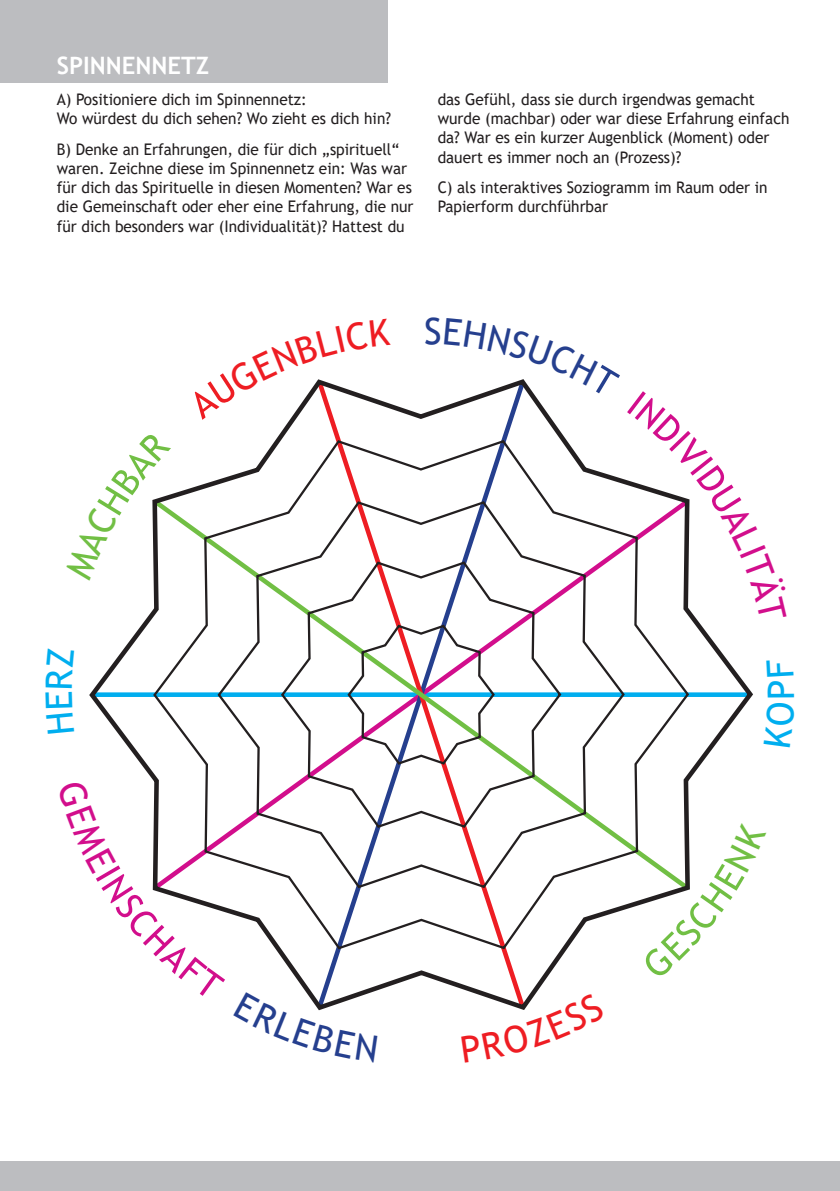
<style>
.page{position:relative;width:840px;height:1191px;background:#fff}
.page>*{position:absolute;margin:0;border:0;box-sizing:border-box;transform-origin:0 0}
.t1{font:36.6px "Trebuchet MS";color:#00aeef}
.t2{font:700 24px "Trebuchet MS";color:#fff}
.t3{font:16px/19.2px "Trebuchet MS";color:#231f20;scale:.96 1}
</style>
<div class="page">
<div style="left:0;top:0;width:387px;height:82px;background:#bcbdc0"></div>
<div style="left:0;top:1161px;width:839px;height:30px;background:#bcbdc0"></div>
<svg style="left:89px;top:398px;width:664px;height:594px"></svg>
<svg style="left:152px;top:438px;width:538px;height:513px"></svg>
<svg style="left:216px;top:500px;width:410px;height:390px"></svg>
<svg style="left:279px;top:560px;width:283px;height:269px"></svg>
<svg style="left:346px;top:623px;width:150px;height:143px"></svg>
<svg style="left:89px;top:779px;width:136px;height:213px"></svg>
<svg style="left:306px;top:992px;width:66px;height:19px"></svg>
<svg style="left:471px;top:992px;width:66px;height:18px"></svg>
<svg style="left:640px;top:822px;width:113px;height:157px"></svg>
<svg style="left:89px;top:430px;width:82px;height:151px"></svg>
<svg style="left:186px;top:379px;width:204px;height:41px"></svg>
<svg style="left:468px;top:379px;width:69px;height:19px"></svg>
<svg style="left:626px;top:398px;width:127px;height:224px"></svg>
<h2 class="t2" style="left:57px;top:51px;width:154px">SPINNENNETZ</h2>
<p class="t3" style="left:57px;top:90px;width:349px">A) Positioniere dich im Spinnennetz:<br>Wo würdest du dich sehen? Wo zieht es dich hin?</p>
<p class="t3" style="left:57px;top:139px;width:373px">B) Denke an Erfahrungen, die für dich „spirituell“ waren. Zeichne diese im Spinnennetz ein: Was war für dich das Spirituelle in diesen Momenten? War es die Gemeinschaft oder eher eine Erfahrung, die nur für dich besonders war (Individualität)? Hattest du</p>
<p class="t3" style="left:437px;top:90px;width:367px">das Gefühl, dass sie durch irgendwas gemacht wurde (machbar) oder war diese Erfahrung einfach da? War es ein kurzer Augenblick (Moment) oder dauert es immer noch an (Prozess)?</p>
<p class="t3" style="left:437px;top:178px;width:345px">C) als interaktives Soziogramm im Raum oder in<br>Papierform durchführbar</p>
<h1 class="t1" style="left:757px;top:700px;width:18px;rotate:-90deg">p</h1>
</div>
